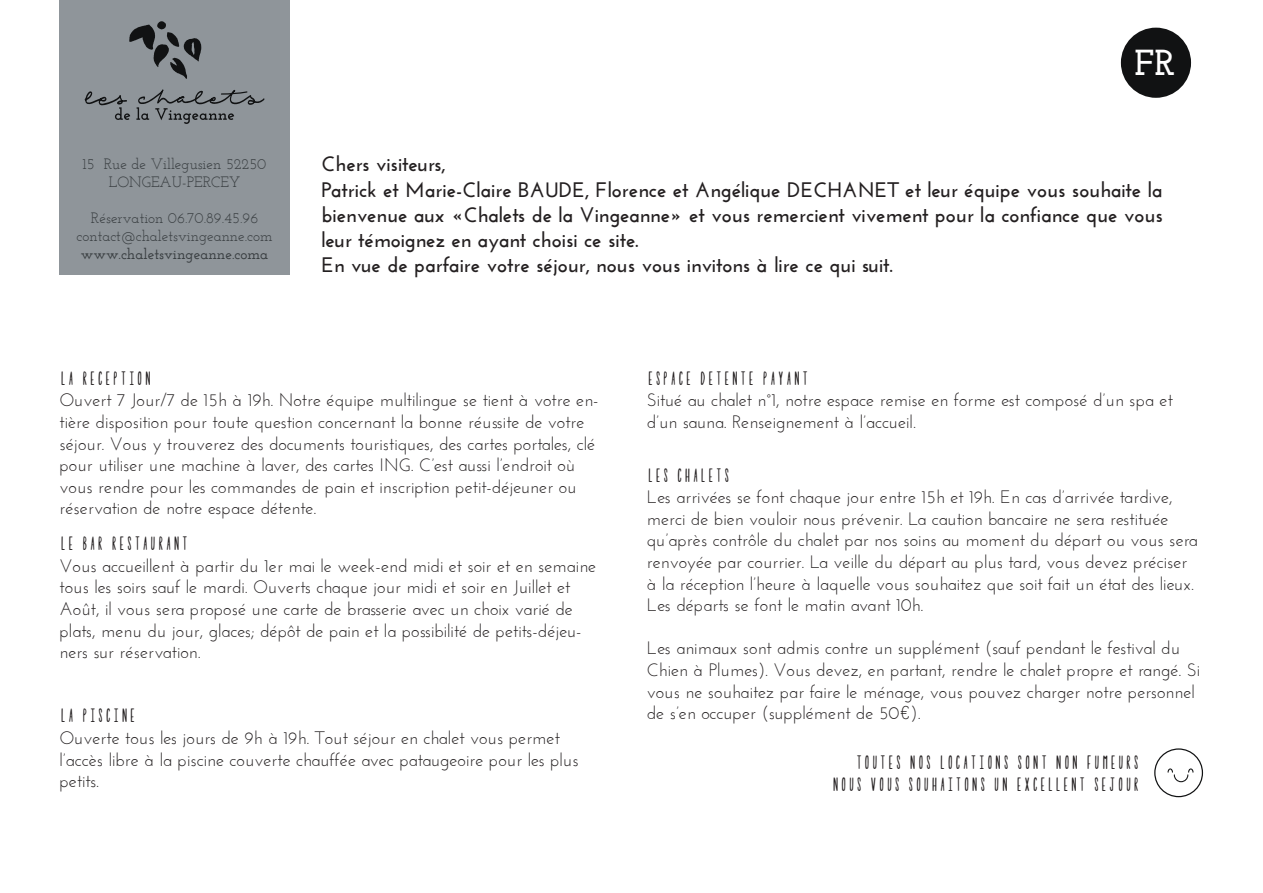
<style>
.page{position:relative;width:1263px;height:893px;background:#fff}
.page>*{position:absolute;margin:0;border:0;box-sizing:border-box;transform-origin:0 0}
.t1{font:700 36px "Josefin Slab";color:#fff}
.t2{font:700 21px/25.2px "Josefin Sans";color:#231f20;text-align:justify}
.t3{font:18px/21.6px "Josefin Sans";color:#231f20}
.t4{font:18px "Tulip";color:#231f20}
.t5{font:15px/18px "Josefin Slab";color:#383d40;text-align:center}
.s1{font-weight:600}
.s2{font-family:"Letter Gothic Std"}
</style>
<div class="page">
<div style="left:60px;top:0;width:230px;height:274px;background:#8f959a"></div>
<div style="left:1121px;top:28px;width:70px;height:70px;background:#111213;border-radius:50%"></div>
<svg style="left:129px;top:21px;width:72px;height:58px"></svg>
<svg style="left:84px;top:91px;width:46px;height:29px"></svg>
<svg style="left:136px;top:89px;width:129px;height:35px"></svg>
<svg style="left:1154px;top:748px;width:49px;height:49px"></svg>
<p class="t5" style="left:83px;top:155px;width:185px">15 Rue de Villegusien 52250<br>LONGEAU-PERCEY</p>
<p class="t5" style="left:91px;top:209px;width:169px">Réservation 06.70.89.45.96</p>
<p class="t5" style="left:77px;top:227px;width:197px;text-align:left">contact@chaletsvingeanne.com <span class="s1">www.chaletsvingeanne.coma</span></p>
<p class="t1" style="left:1134px;top:41px;width:42px">FR</p>
<p class="t2" style="left:321px;top:152px;width:126px">Chers visiteurs,</p>
<p class="t2" style="left:321px;top:177px;width:843px">Patrick et Marie-Claire BAUDE, Florence et Angélique DECHANET et leur équipe vous souhaite la bienvenue aux «Chalets de la Vingeanne» et vous remercient vivement pour la confiance que vous leur témoignez en ayant choisi ce site.</p>
<p class="t2" style="left:321px;top:252px;width:573px">En vue de parfaire votre séjour, nous vous invitons à lire ce qui suit.</p>
<p class="t4" style="left:60px;top:368px;width:94px">LA RECEPTION</p>
<p class="t3" style="left:60px;top:389px;width:541px">Ouvert 7 Jour/7 de 15h à 19h. Notre équipe multilingue se tient à votre en&shy;tière disposition pour toute question concernant la bonne réussite de votre séjour. Vous y trouverez des documents touristiques, des cartes portales, clé pour utiliser une machine à laver, des cartes ING. C’est aussi l’endroit où vous rendre pour les commandes de pain et inscription petit-déjeuner ou réservation de notre espace détente.</p>
<p class="t4" style="left:60px;top:533px;width:131px">LE BAR RESTAURANT</p>
<p class="t3" style="left:60px;top:555px;width:538px">Vous accueillent à partir du 1er mai le week-end midi et soir et en semaine tous les soirs sauf le mardi. Ouverts chaque jour midi et soir en Juillet et Août, il vous sera proposé une carte de brasserie avec un choix varié de plats, menu du jour, glaces; dépôt de pain et la possibilité de petits-déjeu&shy;ners sur réservation.</p>
<p class="t4" style="left:60px;top:706px;width:79px">LA PISCINE</p>
<p class="t3" style="left:60px;top:727px;width:521px">Ouverte tous les jours de 9h à 19h. Tout séjour en chalet vous permet l’accès libre à la piscine couverte chauffée avec pataugeoire pour les plus petits.</p>
<p class="t4" style="left:647px;top:368px;width:164px">ESPACE DETENTE PAYANT</p>
<p class="t3" style="left:647px;top:389px;width:528px">Situé au chalet n°1, notre espace remise en forme est composé d’un spa et d’un sauna. Renseignement à l’accueil.</p>
<p class="t4" style="left:647px;top:465px;width:85px">LES CHALETS</p>
<p class="t3" style="left:647px;top:486px;width:553px">Les arrivées se font chaque jour entre 15h et 19h. En cas d’arrivée tardive, merci de bien vouloir nous prévenir. La caution bancaire ne sera restituée qu’après contrôle du chalet par nos soins au moment du départ ou vous sera renvoyée par courrier. La veille du départ au plus tard, vous devez préciser à la réception l’heure à laquelle vous souhaitez que soit fait un état des lieux.<br>Les départs se font le matin avant 10h.</p>
<p class="t3" style="left:647px;top:637px;width:555px">Les animaux sont admis contre un supplément (sauf pendant le festival du Chien à Plumes). Vous devez, en partant, rendre le chalet propre et rangé. Si vous ne souhaitez par faire le ménage, vous pouvez charger notre personnel de s’en occuper (supplément de 50<span class="s2">€</span>).</p>
<p class="t4" style="left:855px;top:752px;width:287px">TOUTES NOS LOCATIONS SONT NON FUMEURS</p>
<p class="t4" style="left:831px;top:774px;width:310px">NOUS VOUS SOUHAITONS UN EXCELLENT SEJOUR</p>
</div>
